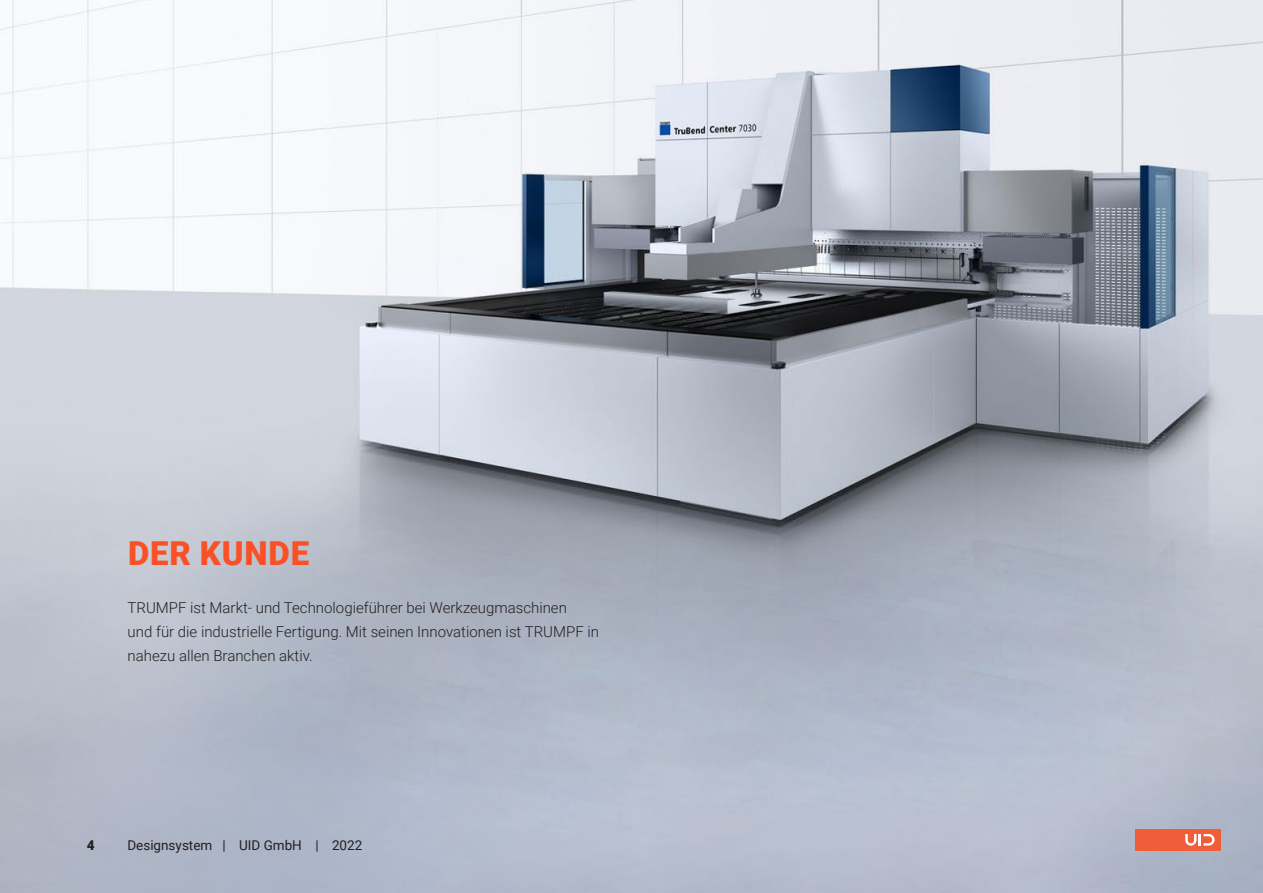
<style>
.page{position:relative;width:1263px;height:893px;background:#fff}
.page>*{position:absolute;margin:0;border:0;box-sizing:border-box;transform-origin:0 0}
.Titel_01{font:900 33px "Roboto";letter-spacing:.025em;color:#fb5026}
.Fließtext{font:300 15px/24px "Roboto";color:#231f20}
.t1{font:13.5px "Roboto";color:#231f20}
.t2{font:900 13.5px "Roboto";color:#231f20}
</style>
<div class="page">
<img style="left:0;top:0;width:1263px;height:893px">
<div style="left:1135px;top:829px;width:85px;height:21px;background:#f15c39"></div>
<svg style="left:1185px;top:834px;width:29px;height:12px"></svg>
<p class="Titel_01" style="left:128px;top:530px;width:183px">DER KUNDE</p>
<p class="Fließtext" style="left:128px;top:595px;width:473px">TRUMPF ist Markt- und Technologieführer bei Werkzeugmaschinen<br>und für die industrielle Fertigung. Mit seinen Innovationen ist TRUMPF in nahezu allen Branchen aktiv.</p>
<p class="t2" style="left:87px;top:836px;width:9px">4</p>
<p class="t1" style="left:127px;top:836px;width:236px">Designsystem | UID GmbH | 2022</p>
</div>
